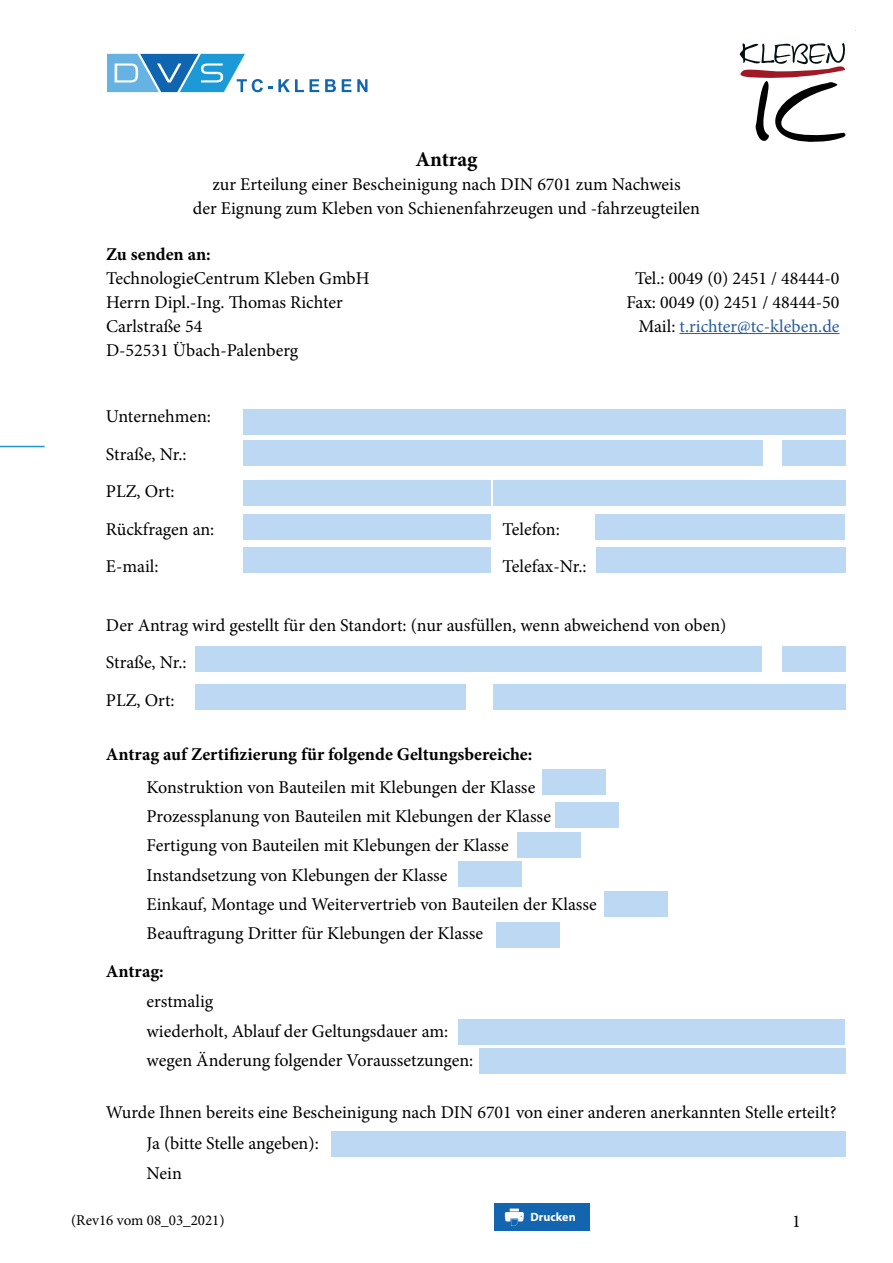
<style>
.page{position:relative;width:893px;height:1263px;background:#fff}
.page>*{position:absolute;margin:0;border:0;box-sizing:border-box;transform-origin:0 0}
.t1{font:700 21px "Minion Pro";letter-spacing:-.005em;color:#000}
.t2{font:18px/37.5px "Minion Pro";color:#000}
.t3{font:700 18px "Minion Pro";color:#000}
.t4{font:15px "Minion Pro";color:#000}
.t5{font:700 12px "Myriad Pro";color:#fff}
.s1{color:#275b9b}
</style>
<div class="page">
<svg style="left:107px;top:54px;width:212px;height:39px"></svg>
<svg style="left:325px;top:79px;width:11px;height:13px"></svg>
<svg style="left:342px;top:79px;width:9px;height:13px"></svg>
<svg style="left:357px;top:79px;width:10px;height:13px"></svg>
<hr style="left:0;top:446px;width:45px;height:1px;background:#1a99d6">
<svg style="left:739px;top:43px;width:107px;height:99px"></svg>
<div style="left:495px;top:1203px;width:95px;height:28px;background:#1465af"></div>
<svg style="left:505px;top:1208px;width:19px;height:18px"></svg>
<hr style="left:679px;top:333px;width:160px;height:1px;background:#275b9b">
<div style="left:243px;top:409px;width:602px;height:26px;background:#bcd8f2"></div>
<div style="left:243px;top:441px;width:519px;height:25px;background:#bcd8f2"></div>
<div style="left:243px;top:514px;width:247px;height:26px;background:#bcd8f2"></div>
<div style="left:243px;top:547px;width:247px;height:26px;background:#bcd8f2"></div>
<div style="left:243px;top:480px;width:247px;height:25px;background:#bcd8f2"></div>
<div style="left:493px;top:480px;width:352px;height:25px;background:#bcd8f2"></div>
<div style="left:595px;top:514px;width:250px;height:26px;background:#bcd8f2"></div>
<div style="left:596px;top:547px;width:249px;height:26px;background:#bcd8f2"></div>
<div style="left:196px;top:646px;width:566px;height:25px;background:#bcd8f2"></div>
<div style="left:196px;top:684px;width:270px;height:26px;background:#bcd8f2"></div>
<div style="left:493px;top:684px;width:352px;height:26px;background:#bcd8f2"></div>
<div style="left:555px;top:802px;width:64px;height:26px;background:#bcd8f2"></div>
<div style="left:517px;top:832px;width:64px;height:25px;background:#bcd8f2"></div>
<div style="left:458px;top:861px;width:64px;height:26px;background:#bcd8f2"></div>
<div style="left:604px;top:891px;width:64px;height:25px;background:#bcd8f2"></div>
<div style="left:496px;top:922px;width:63px;height:26px;background:#bcd8f2"></div>
<div style="left:458px;top:1019px;width:387px;height:25px;background:#bcd8f2"></div>
<div style="left:479px;top:1048px;width:366px;height:26px;background:#bcd8f2"></div>
<div style="left:331px;top:1131px;width:514px;height:26px;background:#bcd8f2"></div>
<div style="left:782px;top:441px;width:63px;height:25px;background:#bcd8f2"></div>
<div style="left:782px;top:646px;width:63px;height:25px;background:#bcd8f2"></div>
<div style="left:542px;top:769px;width:64px;height:25px;background:#bcd8f2"></div>
<p class="t1" style="left:415px;top:145px;width:64px">Antrag</p>
<p class="t2" style="left:193px;top:173px;width:509px;line-height:24px;text-align:center">zur Erteilung einer Bescheinigung nach DIN 6701 zum Nachweis<br>der Eignung zum Kleben von Schienenfahrzeugen und -fahrzeugteilen</p>
<p class="t3" style="left:106px;top:241px;width:106px">Zu senden an:</p>
<p class="t2" style="left:106px;top:266px;width:265px;line-height:24px">TechnologieCentrum Kleben GmbH<br>Herrn Dipl.-Ing. Thomas Richter<br>Carlstraße 54<br>D-52531 Übach-Palenberg</p>
<p class="t2" style="left:626px;top:266px;width:215px;line-height:24px;text-align:right">Tel.: 0049 (0) 2451 / 48444-0<br>Fax: 0049 (0) 2451 / 48444-50<br>Mail: <span class="s1">t.richter@tc-kleben.de</span></p>
<p class="t2" style="left:106px;top:398px;width:110px">Unternehmen:<br>Straße, Nr.:<br>PLZ, Ort:<br>Rückfragen an:<br>E-mail:</p>
<p class="t2" style="left:503px;top:510px;width:86px">Telefon:<br>Telefax-Nr.:</p>
<p class="t2" style="left:106px;top:606px;width:622px">Der Antrag wird gestellt für den Standort: (nur ausfüllen, wenn abweichend von oben)<br>Straße, Nr.:<br>PLZ, Ort:</p>
<p class="t3" style="left:106px;top:741px;width:428px">Antrag auf Zertifizierung für folgende Geltungsbereiche:</p>
<p class="t2" style="left:147px;top:772px;width:452px;line-height:29.2px">Konstruktion von Bauteilen mit Klebungen der Klasse Prozessplanung von Bauteilen mit Klebungen der Klasse Fertigung von Bauteilen mit Klebungen der Klasse Instandsetzung von Klebungen der Klasse<br>Einkauf, Montage und Weitervertrieb von Bauteilen der Klasse Beauftragung Dritter für Klebungen der Klasse</p>
<p class="t3" style="left:106px;top:958px;width:59px">Antrag:</p>
<p class="t2" style="left:147px;top:987px;width:328px;line-height:29.2px">erstmalig<br>wiederholt, Ablauf der Geltungsdauer am: wegen Änderung folgender Voraussetzungen:</p>
<p class="t2" style="left:147px;top:1096px;width:691px;line-height:31.7px;text-indent:-41px">Wurde Ihnen bereits eine Bescheinigung nach DIN 6701 von einer anderen anerkannten Stelle erteilt?<br>Ja (bitte Stelle angeben):</p>
<p class="t2" style="left:147px;top:1154px;width:37px">Nein</p>
<p class="t5" style="left:530px;top:1209px;width:47px">Drucken</p>
<p class="t4" style="left:71px;top:1210px;width:155px">(Rev16 vom 08_03_2021)</p>
<p class="t2" style="left:792px;top:1203px;width:10px">1</p>
</div>
